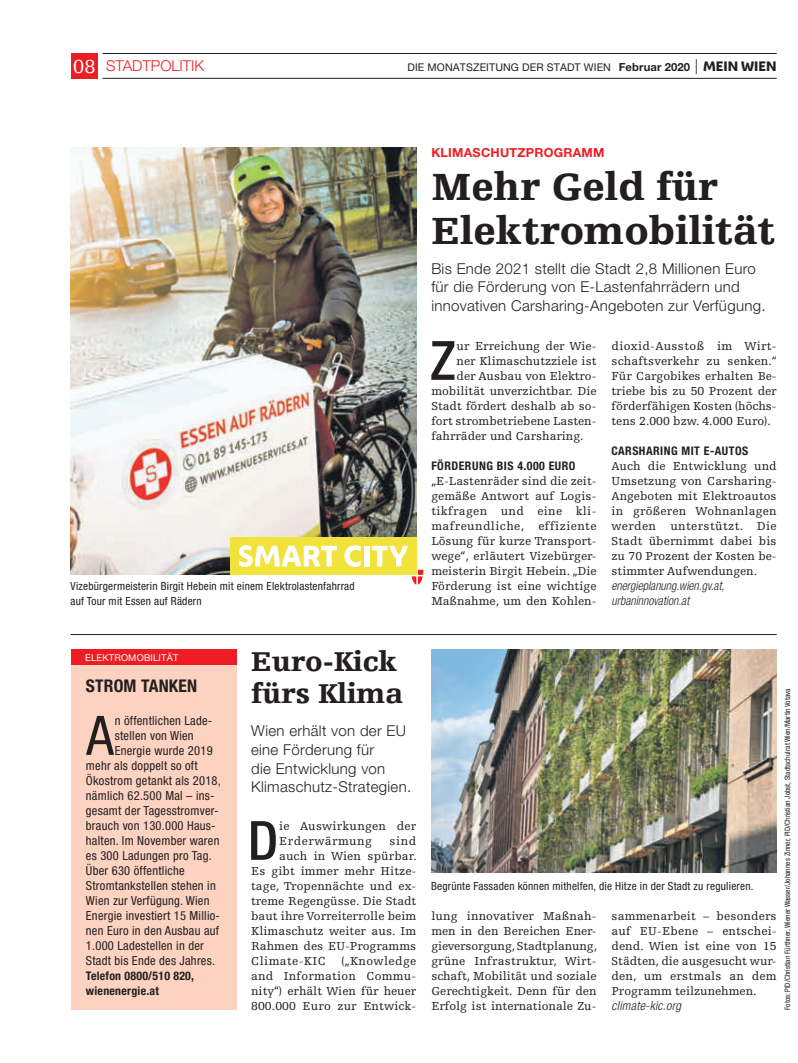
<style>
.page{position:relative;width:798px;height:1063px;background:#fff}
.page>*{position:absolute;margin:0;border:0;box-sizing:border-box;transform-origin:0 0}
.t1{font:condensed 54.5px "Helvetica Neue LT Pro";color:#231f20}
.t2{font:500 condensed 54.25px "Helvetica Neue LT Pro";color:#231f20}
.t3{font:900 40px/43.8px "Egyptienne FLT Std";color:#231f20}
.t4{font:900 28.75px/32.5px "Egyptienne FLT Std";color:#231f20}
.t5{font:700 condensed 17.5px "Helvetica Neue LT Pro";letter-spacing:.01em;color:#231f20}
.t6{font:300 15px/18.8px "Helvetica Neue LT Pro";letter-spacing:.02em;color:#231f20}
.t7{font:300 15px "Helvetica Neue LT Pro";color:#ee1d23}
.t8{font:condensed 12.5px "Helvetica Neue LT Pro";letter-spacing:.02em;color:#231f20}
.t9{font:italic 300 condensed 12.5px/15px "Helvetica Neue LT Pro";color:#231f20;scale:.95 1}
.t10{font:700 12.5px "Helvetica Neue LT Pro";letter-spacing:.02em;color:#ee1d23}
.t11{font:italic 300 condensed 12.5px "Helvetica Neue LT Pro";letter-spacing:.02em;color:#231f20}
.t12{font:12.25px/15px "Egyptienne FLT Std";color:#231f20;text-align:justify}
.t13{font:12.25px/15px "Egyptienne FLT Std";letter-spacing:.025em;color:#231f20}
.t14{font:700 condensed 11.88px "Helvetica Neue LT Pro";letter-spacing:.04em;color:#231f20}
.t15{font:700 condensed 11.88px/15px "Helvetica Neue LT Pro";letter-spacing:.02em;color:#231f20}
.t16{font:condensed 11.25px/15px "Helvetica Neue LT Pro";letter-spacing:.02em;color:#231f20}
.t17{font:10.62px "Helvetica Neue LT Pro";letter-spacing:.01em;color:#231f20}
.t18{font:9.38px "Helvetica Neue LT Pro";letter-spacing:.02em;color:#fff}
.t19{font:condensed 7.5px "Helvetica Neue LT Pro";color:#231f20}
.s1{font-family:"Egyptienne FLT Std";font-weight:400;font-size:20px;color:#fff}
.s2{font-weight:700;font-size:11.25px}
.s3{font-weight:300;font-size:15px}
.s4{font-family:"Wiener Melange";font-weight:800;font-size:12.75px}
</style>
<div class="page">
<div style="left:71px;top:53px;width:27px;height:26px;background:#ee1d23"></div>
<hr style="left:102px;top:53px;width:674px;height:1px;background:#231f20">
<hr style="left:102px;top:78px;width:674px;height:1px;background:#231f20">
<img style="left:71px;top:148px;width:345px;height:427px">
<hr style="left:71px;top:634px;width:705px;height:1px;background:#231f20">
<img style="left:431px;top:650px;width:345px;height:223px">
<div style="left:71px;top:665px;width:165px;height:345px;background:#fcd2c0"></div>
<div style="left:71px;top:650px;width:165px;height:15px;background:#ee1d23"></div>
<div style="left:230px;top:537px;width:186px;height:38px;background:#f1e33c"></div>
<svg style="left:238px;top:545px;width:99px;height:22px"></svg>
<svg style="left:344px;top:545px;width:17px;height:22px"></svg>
<div style="left:364px;top:546px;width:5px;height:20px;background:#fff"></div>
<svg style="left:371px;top:546px;width:52px;height:39px"></svg>
<p class="t7" style="left:73px;top:61px;width:132px"><span class="s1">08</span> STADTPOLITIK</p>
<p class="t17" style="left:407px;top:64px;width:370px">DIE MONATSZEITUNG DER STADT WIEN <span class="s2">Februar 2020</span> <span class="s3">|</span> <span class="s4">MEIN WIEN</span></p>
<p class="t16" style="left:71px;top:579px;width:285px">Vizebürgermeisterin Birgit Hebein mit einem Elektrolastenfahrrad auf Tour mit Essen auf Rädern</p>
<p class="t10" style="left:431px;top:148px;width:175px">KLIMASCHUTZPROGRAMM</p>
<h3 class="t3" style="left:431px;top:169px;width:345px">Mehr Geld für<br>Elektromobilität</h3>
<p class="t6" style="left:431px;top:260px;width:335px">Bis Ende 2021 stellt die Stadt 2,8 Millionen Euro für die Förderung von E-Lastenfahrrädern und innovativen Carsharing-Angeboten zur Verfügung.</p>
<h2 class="t2" style="left:430px;top:341px;width:27px">Z</h2>
<p class="t12" style="left:456px;top:339px;width:141px">ur Erreichung der Wie-</p>
<p class="t12" style="left:611px;top:339px;width:167px">dioxid-Ausstoß im Wirt&shy;schaftsverkehr zu senken.“ Für Cargobikes erhalten Be&shy;triebe bis zu 50 Prozent der förderfähigen Kosten (höchs&shy;tens 2.000 bzw. 4.000 Euro).</p>
<p class="t14" style="left:611px;top:446px;width:138px">CARSHARING MIT E-AUTOS</p>
<p class="t12" style="left:611px;top:459px;width:167px">Auch die Entwicklung und Umsetzung von Carsharing-Angeboten mit Elektroautos in größeren Wohnanlagen werden unterstützt. Die Stadt übernimmt dabei bis zu 70 Prozent der Kosten be&shy;stimmter Aufwendungen.</p>
<p class="t9" style="left:611px;top:579px;width:120px">energieplanung.wien.gv.at, urbaninnovation.at</p>
<p class="t12" style="left:456px;top:354px;width:141px">ner Klimaschutzziele ist</p>
<p class="t12" style="left:456px;top:369px;width:141px">der Ausbau von Elektro-</p>
<p class="t12" style="left:431px;top:384px;width:167px">mobilität unverzichtbar. Die</p>
<p class="t12" style="left:431px;top:399px;width:167px">Stadt fördert deshalb ab so-</p>
<p class="t12" style="left:431px;top:414px;width:167px">fort strombetriebene Lasten-</p>
<p class="t12" style="left:431px;top:429px;width:154px">fahrräder und Carsharing.</p>
<p class="t14" style="left:431px;top:461px;width:146px">FÖRDERUNG BIS 4.000 EURO</p>
<p class="t12" style="left:431px;top:474px;width:167px">„E-Lastenräder sind die zeit&shy;gemäße Antwort auf Logis&shy;tikfragen und eine kli&shy;mafreundliche, effiziente Lösung für kurze Transport&shy;wege“, erläutert Vizebürger&shy;meisterin Birgit Hebein. „Die Förderung ist eine wichtige Maßnahme, um den Kohlen-</p>
<p class="t18" style="left:85px;top:654px;width:95px">ELEKTROMOBILITÄT</p>
<h3 class="t5" style="left:86px;top:679px;width:113px">STROM TANKEN</h3>
<h1 class="t1" style="left:86px;top:716px;width:29px">A</h1>
<p class="t8" style="left:115px;top:716px;width:99px">n öffentlichen Lade-</p>
<p class="t8" style="left:115px;top:731px;width:80px">stellen von Wien</p>
<p class="t8" style="left:115px;top:746px;width:99px">Energie wurde 2019</p>
<p class="t8" style="left:86px;top:761px;width:113px">mehr als doppelt so oft</p>
<p class="t8" style="left:86px;top:776px;width:136px">Ökostrom getankt als 2018,</p>
<p class="t8" style="left:86px;top:791px;width:130px">nämlich 62.500 Mal – ins-</p>
<p class="t8" style="left:86px;top:806px;width:134px">gesamt der Tagesstromver-</p>
<p class="t8" style="left:86px;top:821px;width:131px">brauch von 130.000 Haus-</p>
<p class="t8" style="left:86px;top:836px;width:135px">halten. Im November waren</p>
<p class="t8" style="left:86px;top:851px;width:127px">es 300 Ladungen pro Tag.</p>
<p class="t8" style="left:86px;top:866px;width:100px">Über 630 öffentliche</p>
<p class="t8" style="left:86px;top:881px;width:131px">Stromtankstellen stehen in</p>
<p class="t8" style="left:86px;top:896px;width:125px">Wien zur Verfügung. Wien</p>
<p class="t8" style="left:86px;top:911px;width:135px">Energie investiert 15 Millio-</p>
<p class="t8" style="left:86px;top:926px;width:135px">nen Euro in den Ausbau auf</p>
<p class="t8" style="left:86px;top:941px;width:119px">1.000 Ladestellen in der</p>
<p class="t8" style="left:86px;top:956px;width:131px">Stadt bis Ende des Jahres.</p>
<p class="t15" style="left:86px;top:969px;width:110px">Telefon 0800/510 820, wienenergie.at</p>
<h3 class="t4" style="left:251px;top:647px;width:153px">Euro-Kick fürs Klima</h3>
<p class="t6" style="left:251px;top:723px;width:161px">Wien erhält von der EU eine Förderung für<br>die Entwicklung von<br>Klimaschutz-Strategien.</p>
<h2 class="t2" style="left:248px;top:821px;width:32px">D</h2>
<p class="t13" style="left:279px;top:819px;width:139px">ie Auswirkungen der<br>Erderwärmung</p>
<p class="t12" style="left:251px;top:834px;width:167px;text-align:right">sind<br>auch in Wien spürbar.<br>Es gibt immer mehr Hitze&shy;tage, Tropennächte und ex&shy;treme Regengüsse. Die Stadt baut ihre Vorreiterrolle beim<br>Klimaschutz weiter aus. Im<br>Rahmen des EU-Programms<br>Climate-KIC („Knowledge and Information Commu&shy;nity“) erhält Wien für heuer<br>800.000 Euro zur Entwick-</p>
<p class="t16" style="left:431px;top:879px;width:324px">Begrünte Fassaden können mithelfen, die Hitze in der Stadt zu regulieren.</p>
<p class="t12" style="left:431px;top:909px;width:167px">lung innovativer Maßnah&shy;men in den Bereichen Ener&shy;gieversorgung, Stadtplanung, grüne Infrastruktur, Wirt&shy;schaft, Mobilität und soziale Gerechtigkeit. Denn für den Erfolg ist internationale Zu-</p>
<p class="t12" style="left:611px;top:909px;width:167px">sammenarbeit – besonders auf EU-Ebene – entschei&shy;dend. Wien ist eine von 15<br>Städten, die ausgesucht wur&shy;den, um erstmals an dem Programm teilzunehmen.</p>
<p class="t11" style="left:611px;top:1001px;width:71px">climate-kic.org</p>
<p class="t19" style="left:784px;top:1010px;width:323px;rotate:-90deg">Fotos: PID/Christian Fürthner, Wiener Wasser/Johannes Zinner, PID/Christian Jobst, Stadtschulrat Wien/Martin Votava</p>
</div>
